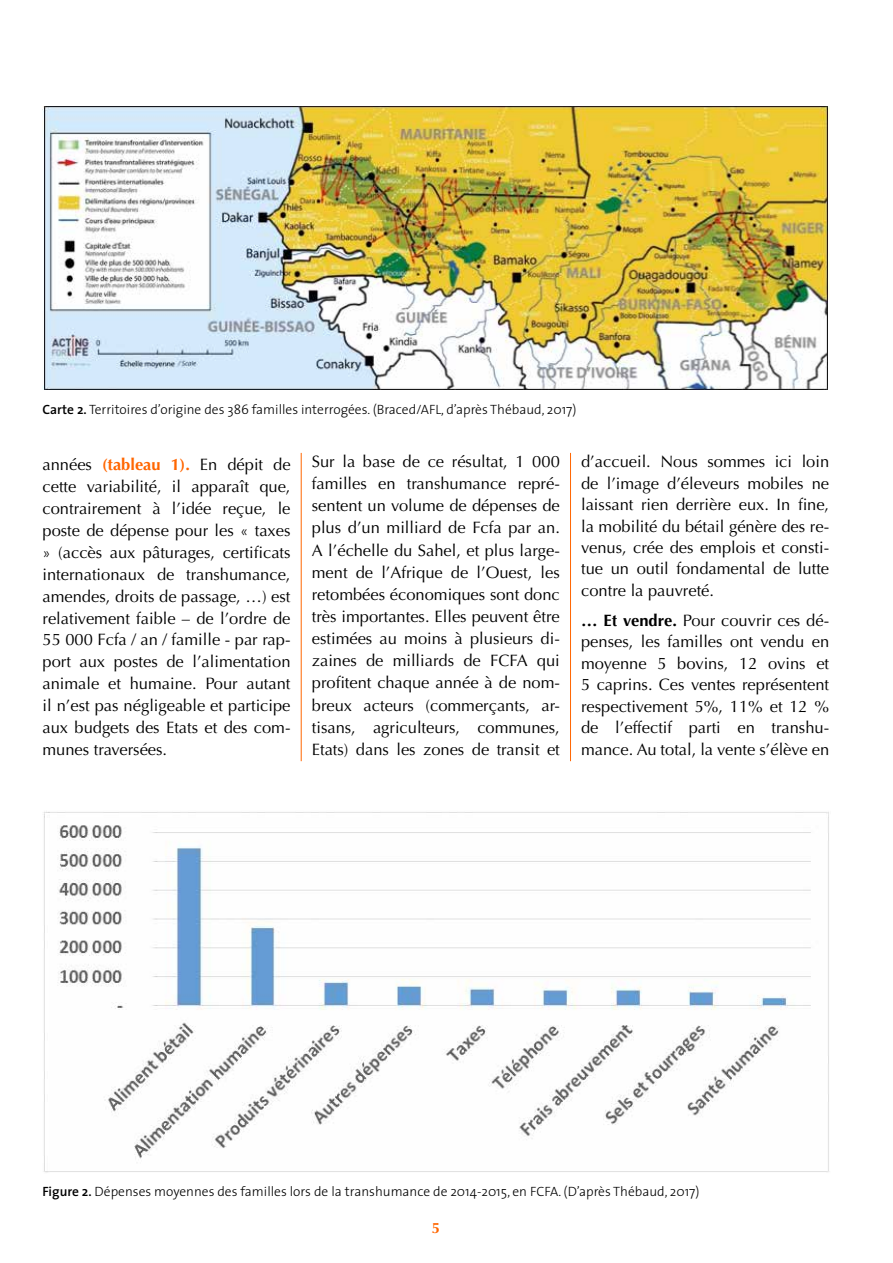
<style>
.page{position:relative;width:893px;height:1263px;background:#fff}
.page>*{position:absolute;margin:0;border:0;box-sizing:border-box;transform-origin:0 0}
.t1{font:16.5px/22.2px "Optima";color:#000;text-align:justify}
.t2{font:700 15px "Optima";color:#f60}
.t3{font:300 13.5px "The Sans";color:#000}
.s1{font-weight:600}
.s2{font-weight:700;color:#f60}
.s3{font-weight:700}
</style>
<div class="page">
<hr style="left:301px;top:453px;width:1px;height:308px;background:#f60">
<hr style="left:570px;top:453px;width:1px;height:308px;background:#f60">
<img style="left:43px;top:106px;width:786px;height:283px">
<img style="left:43px;top:811px;width:786px;height:362px">
<p class="t3" style="left:43px;top:398px;width:535px"><span class="s1">Carte 2.</span> Territoires d’origine des 386 familles interrogées. (Braced/AFL, d’après Thébaud, 2017)</p>
<p class="t1" style="left:43px;top:454px;width:250px">années <span class="s2">(tableau 1).</span> En dépit de cette variabilité, il apparaît que, contrairement à l’idée reçue, le poste de dépense pour les « taxes » (accès aux pâturages, certificats internationaux de transhumance, amendes, droits de passage, …) est relativement faible – de l’ordre de 55 000 Fcfa / an / famille - par rap&shy;port aux postes de l’alimentation animale et humaine. Pour autant il n’est pas négligeable et participe aux budgets des Etats et des com&shy;munes traversées.</p>
<p class="t1" style="left:312px;top:451px;width:250px">Sur la base de ce résultat, 1 000 familles en transhumance repré&shy;sentent un volume de dépenses de plus d’un milliard de Fcfa par an.<br>A l’échelle du Sahel, et plus large&shy;ment de l’Afrique de l’Ouest, les retombées économiques sont donc très importantes. Elles peuvent être estimées au moins à plusieurs di&shy;zaines de milliards de FCFA qui profitent chaque année à de nom&shy;breux acteurs (commerçants, ar&shy;tisans, agriculteurs, communes, Etats) dans les zones de transit et</p>
<p class="t1" style="left:581px;top:451px;width:250px;line-height:21.5px">d’accueil. Nous sommes ici loin de l’image d’éleveurs mobiles ne laissant rien derrière eux. In fine, la mobilité du bétail génère des re&shy;venus, crée des emplois et consti&shy;tue un outil fondamental de lutte contre la pauvreté.</p>
<p class="t1" style="left:581px;top:610px;width:250px;line-height:21.5px"><span class="s3">… Et vendre.</span> Pour couvrir ces dé&shy;penses, les familles ont vendu en moyenne 5 bovins, 12 ovins et 5 caprins. Ces ventes représentent respectivement 5%, 11% et 12 % de l’effectif parti en transhu&shy;mance. Au total, la vente s’élève en</p>
<p class="t3" style="left:43px;top:1180px;width:658px"><span class="s1">Figure 2.</span> Dépenses moyennes des familles lors de la transhumance de 2014-2015, en FCFA. (D’après Thébaud, 2017)</p>
<p class="t2" style="left:432px;top:1219px;width:10px">5</p>
</div>
